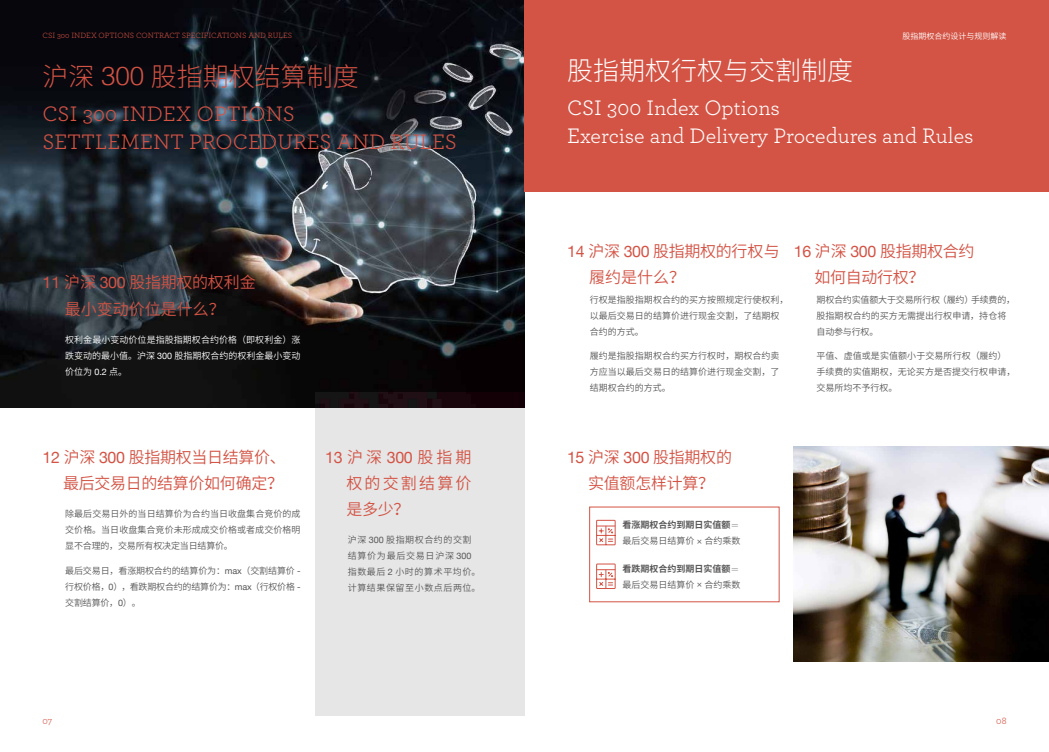
<style>
.page{position:relative;width:1049px;height:752px;background:#fff}
.page>*{position:absolute;margin:0;border:0;box-sizing:border-box;transform-origin:0 0}
.t1{font:300 26px "Source Han Sans CN";color:#d35344}
.t2{font:300 26px "Source Han Sans CN";color:#fff}
.t3{font:22px/28px "Archer";color:#fff}
.t4{font:22px/28px "Archer";color:#d35344}
.t5{font:16px/26px "Source Han Sans CN";letter-spacing:-.02em;color:#d35344}
.t6{font:16px/26px "Source Han Sans CN";color:#d35344;text-align:center}
.t7{font:16px/26px "Source Han Sans CN";letter-spacing:.135em;color:#d35344}
.t8{font:16px "Helvetica Neue";color:#d35344}
.t9{font:10px "Archer";color:#d35344}
.t10{font:9px/16px "Source Han Sans CN";letter-spacing:.005em;color:#595757;text-align:justify}
.t11{font:9px/16px "Source Han Sans CN";color:#fff;text-align:justify}
.t12{font:9px/16px "Source Han Sans CN";letter-spacing:.065em;color:#595757}
.t13{font:700 9px/16px "Source Han Sans CN";color:#595757}
.t14{font:9px/16px "Source Han Sans CN";letter-spacing:-.02em;color:#595757}
.t15{font:8px "Archer";color:#d35344}
.t16{font:8px "Source Han Sans CN";color:#fff}
.s1{font-family:"Helvetica"}
.s2{font-family:"Helvetica Neue"}
.s3{font-family:"Source Han Sans CN"}
.s4{font-family:"Adobe Song Std";font-weight:300}
.s5{font-weight:400}
.s6{font-family:"Helvetica Neue";font-weight:400}
</style>
<div class="page">
<img style="left:0;top:0;width:524px;height:407px">
<div style="left:524px;top:0;width:525px;height:191px;background:#d35344"></div>
<div style="left:589px;top:506px;width:191px;height:96px;border:1px solid #d35344"></div>
<svg style="left:596px;top:519px;width:20px;height:26px"></svg>
<svg style="left:596px;top:563px;width:20px;height:26px"></svg>
<img style="left:794px;top:446px;width:255px;height:215px">
<div style="left:315px;top:392px;width:209px;height:323px;background:#e6e6e6"></div>
<p class="t15" style="left:43px;top:30px;width:251px">CSI 300 INDEX OPTIONS CONTRACT SPECIFICATIONS AND RULES</p>
<p class="t16" style="left:902px;top:31px;width:105px">股指期权合约设计与规则解读</p>
<h1 class="t1" style="left:43px;top:61px;width:318px">沪深 <span class="s1">300</span> 股指期权结算制度</h1>
<h1 class="t2" style="left:567px;top:55px;width:287px">股指期权行权与交割制度</h1>
<h2 class="t4" style="left:43px;top:99px;width:416px">CSI 300 INDEX OPTIONS<br>SETTLEMENT PROCEDURES AND RULES</h2>
<h2 class="t3" style="left:567px;top:93px;width:408px">CSI 300 Index Options<br>Exercise and Delivery Procedures and Rules</h2>
<h3 class="t6" style="left:43px;top:270px;width:215px"><span class="s2">11</span> 沪深 <span class="s2">300</span> 股指期权的权利金最小变动价位是什么？</h3>
<p class="t11" style="left:65px;top:331px;width:237px">权利金最小变动价位是指股指期权合约价格（即权利金）涨跌变动的最小值。沪深 <span class="s2">300</span> 股指期权合约的权利金最小变动价位为 <span class="s2">0.2</span> 点。</p>
<h3 class="t5" style="left:43px;top:444px;width:245px;text-align:right"><span class="s2">12</span> 沪深 <span class="s2">300</span> 股指期权当日结算价、最后交易日的结算价如何确定？</h3>
<p class="t10" style="left:65px;top:505px;width:237px">除最后交易日外的当日结算价为合约当日收盘集合竞价的成交价格。当日收盘集合竞价未形成成交价格或者成交价格明显不合理的，交易所有权决定当日结算价。</p>
<p class="t10" style="left:65px;top:562px;width:237px">最后交易日，看涨期权合约的结算价为：<span class="s2">max</span>（交割结算价 <span class="s2">-</span>行权价格，<span class="s2">0</span>），看跌期权合约的结算价为：<span class="s2">max</span>（行权价格 <span class="s2">-</span>交割结算价，<span class="s2">0</span>）。</p>
<h3 class="t8" style="left:325px;top:445px;width:148px">13<span class="s3">沪深</span>300<span class="s3">股指期</span></h3>
<h3 class="t7" style="left:346px;top:470px;width:127px">权的交割结算价是多少？</h3>
<p class="t12" style="left:348px;top:531px;width:134px">沪深 <span class="s2">300</span> 股指期权合约的交割结算价为最后交易日沪深 <span class="s2">300</span>指数最后 <span class="s2">2</span> 小时的算术平均价。计算结果保留至小数点后两位。</p>
<h3 class="t5" style="left:589px;top:238px;width:192px;text-indent:-22px"><span class="s2">14</span> 沪深 <span class="s2">300</span> 股指期权的行权与履约是什么？</h3>
<p class="t10" style="left:590px;top:291px;width:200px;text-align:left">行权是指股指期权合约的买方按照规定行使权利，以最后交易日的结算价进行现金交割，了结期权合约的方式。</p>
<p class="t10" style="left:590px;top:348px;width:191px">履约是指股指期权合约买方行权时，期权合约卖方应当以最后交易日的结算价进行现金交割，了结期权合约的方式。</p>
<h3 class="t5" style="left:814px;top:238px;width:161px;text-indent:-21px"><span class="s2">16</span> 沪深 <span class="s2">300</span> 股指期权合约如何自动行权？</h3>
<p class="t14" style="left:816px;top:291px;width:200px">期权合约实值额大于交易所行权（履约）手续费的，股指期权合约的买方无需提出行权申请，持仓将自动参与行权。</p>
<p class="t10" style="left:816px;top:348px;width:200px;text-align:left">平值、虚值或是实值额小于交易所行权（履约）手续费的实值期权，无论买方是否提交行权申请，交易所均不予行权。</p>
<h3 class="t5" style="left:567px;top:444px;width:166px;text-align:center"><span class="s2">15</span> 沪深 <span class="s2">300</span> 股指期权的实值额怎样计算？</h3>
<p class="t13" style="left:622px;top:516px;width:119px">看涨期权合约到期日实值额<span class="s4">＝</span><span class="s5">最后交易日结算价</span> <span class="s6">×</span> <span class="s5">合约乘数</span></p>
<p class="t13" style="left:622px;top:560px;width:119px">看跌期权合约到期日实值额<span class="s4">＝</span><span class="s5">最后交易日结算价</span> <span class="s6">×</span> <span class="s5">合约乘数</span></p>
<p class="t9" style="left:43px;top:713px;width:11px">07</p>
<p class="t9" style="left:996px;top:713px;width:12px">08</p>
</div>
